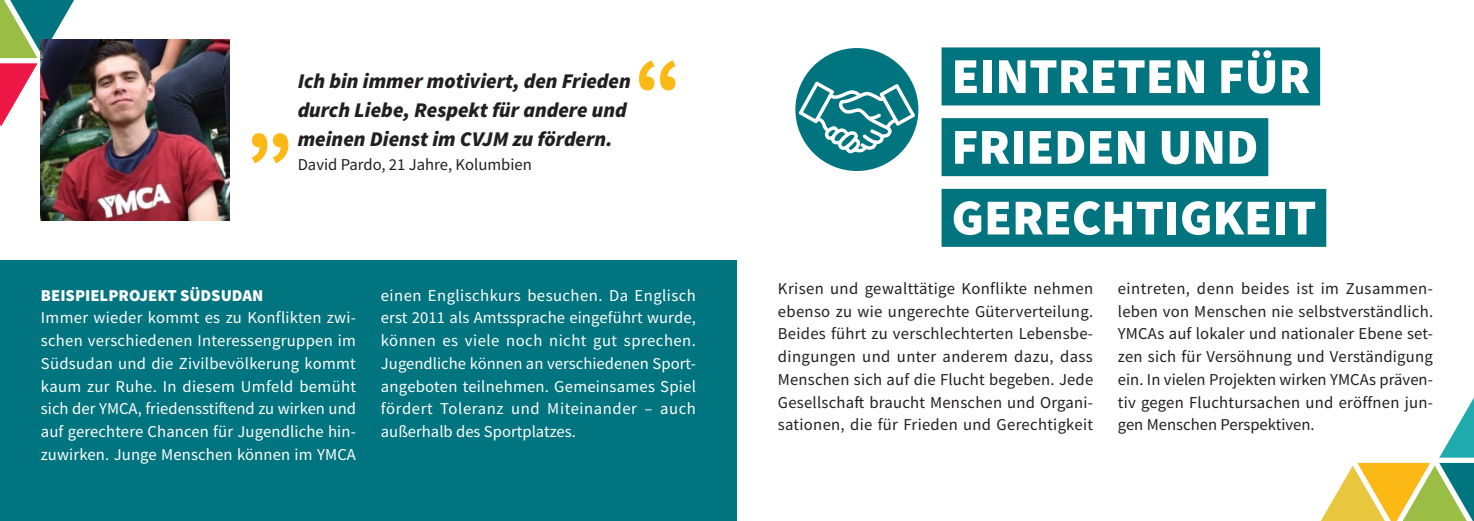
<style>
.page{position:relative;width:1474px;height:521px;background:#fff}
.page>*{position:absolute;margin:0;border:0;box-sizing:border-box;transform-origin:0 0}
.Balken{font:900 50.4px "Source Sans Pro";color:#fff}
.t1{font:italic 900 21px/28.7px "Source Sans Pro";color:#231f20}
.AHZ_fließ{font:16.62px/22.8px "Source Sans Pro";letter-spacing:.015em;color:#231f20;text-align:justify}
.AHZ_fließ-2{font:16.62px/22.8px "Source Sans Pro";letter-spacing:.01em;color:#fff;text-align:justify}
.sub{font:900 16.62px "Source Sans Pro";color:#fff}
</style>
<div class="page">
<div style="left:0;top:260px;width:737px;height:261px;background:#00747f"></div>
<svg style="left:0;top:0;width:86px;height:132px"></svg>
<svg style="left:252px;top:133px;width:36px;height:30px"></svg>
<svg style="left:639px;top:60px;width:36px;height:30px"></svg>
<img style="left:41px;top:40px;width:188px;height:181px">
<div style="left:941px;top:47px;width:379px;height:58px;background:#00747f"></div>
<div style="left:941px;top:118px;width:327px;height:58px;background:#00747f"></div>
<div style="left:941px;top:189px;width:385px;height:58px;background:#00747f"></div>
<div style="left:795px;top:48px;width:123px;height:123px;background:#00747f;border-radius:50%"></div>
<svg style="left:798px;top:82px;width:117px;height:71px"></svg>
<svg style="left:1321px;top:399px;width:152px;height:122px"></svg>
<p class="t1" style="left:298px;top:66px;width:334px">Ich bin immer motiviert, den Frieden durch Liebe, Respekt für andere und meinen Dienst im CVJM zu fördern.</p>
<p class="AHZ_fließ" style="left:298px;top:153px;width:235px">David Pardo, 21 Jahre, Kolumbien</p>
<p class="Balken" style="left:951px;top:41px;width:360px">EINTRETEN FÜR</p>
<p class="Balken" style="left:951px;top:112px;width:308px">FRIEDEN UND</p>
<p class="Balken" style="left:951px;top:183px;width:366px">GERECHTIGKEIT</p>
<p class="sub" style="left:41px;top:284px;width:224px">BEISPIELPROJEKT SÜDSUDAN</p>
<p class="AHZ_fließ-2" style="left:41px;top:306px;width:317px">Immer wieder kommt es zu Konflikten zwi&shy;schen verschiedenen Interessengruppen im Südsudan und die Zivilbevölkerung kommt kaum zur Ruhe. In diesem Umfeld bemüht sich der YMCA, friedensstiftend zu wirken und auf gerechtere Chancen für Jugendliche hin&shy;zuwirken. Junge Menschen können im YMCA</p>
<p class="AHZ_fließ-2" style="left:381px;top:284px;width:317px">einen Englischkurs besuchen. Da Englisch erst 2011 als Amtssprache eingeführt wurde, können es viele noch nicht gut sprechen.<br>Jugendliche können an verschiedenen Sport&shy;angeboten teilnehmen. Gemeinsames Spiel fördert Toleranz und Miteinander – auch außerhalb des Sportplatzes.</p>
<p class="AHZ_fließ" style="left:778px;top:277px;width:317px">Krisen und gewalttätige Konflikte nehmen ebenso zu wie ungerechte Güterverteilung.<br>Beides führt zu verschlechterten Lebensbe&shy;dingungen und unter anderem dazu, dass Menschen sich auf die Flucht begeben. Jede Gesellschaft braucht Menschen und Organi&shy;sationen, die für Frieden und Gerechtigkeit</p>
<p class="AHZ_fließ" style="left:1117px;top:277px;width:317px">eintreten, denn beides ist im Zusammen&shy;leben von Menschen nie selbstverständlich.<br>YMCAs auf lokaler und nationaler Ebene set&shy;zen sich für Versöhnung und Verständigung ein. In vielen Projekten wirken YMCAs präven&shy;tiv gegen Fluchtursachen und eröffnen jun&shy;gen Menschen Perspektiven.</p>
</div>
